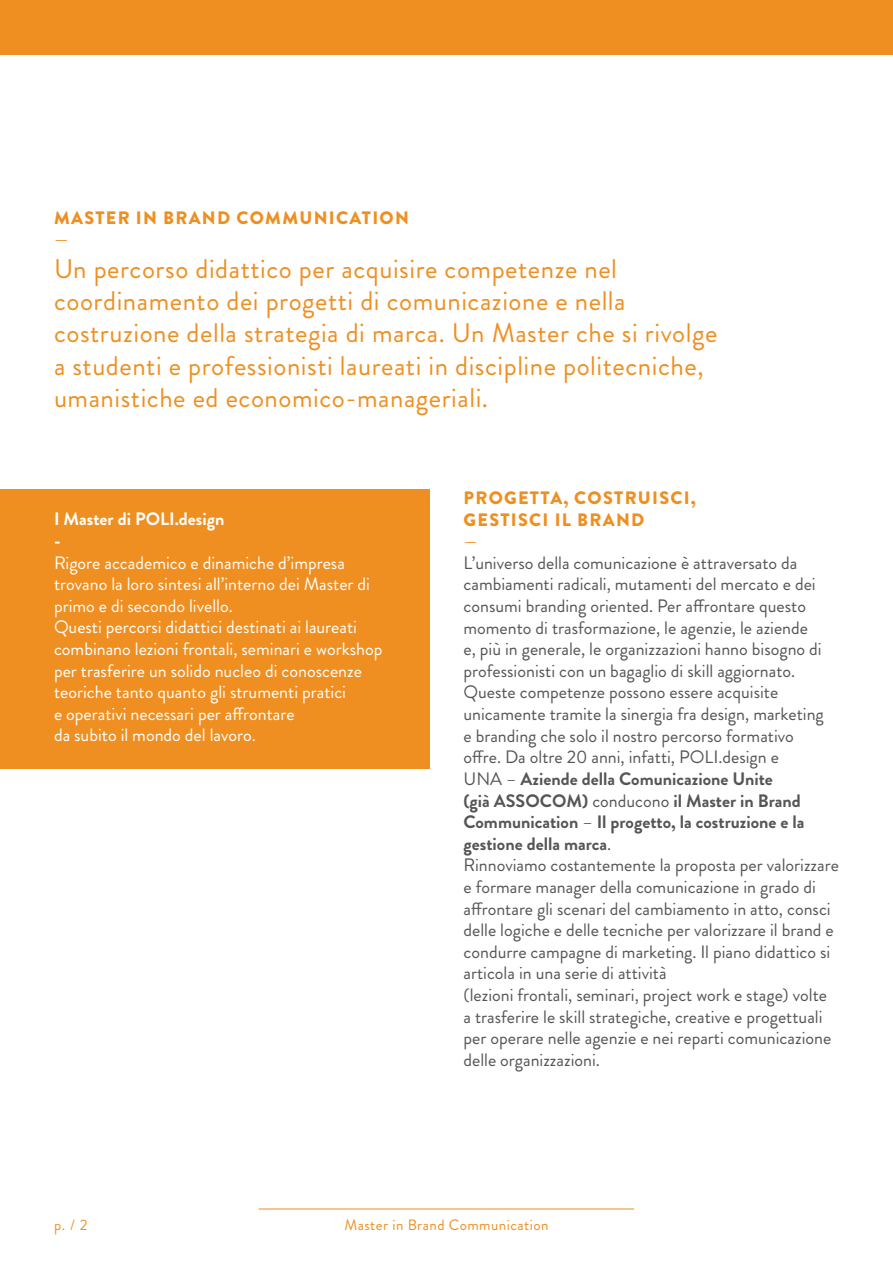
<style>
.page{position:relative;width:893px;height:1263px;background:#fff}
.page>*{position:absolute;margin:0;border:0;box-sizing:border-box;transform-origin:0 0}
.t1{font:27px/32.4px "Brandon Grotesque";letter-spacing:.02em;color:#ef8f21}
.t2{font:18px/21.6px "Brandon Grotesque";color:#545557}
.t3{font:18px/21.6px "Brandon Grotesque";color:#fff}
.t4{font:900 18px "Brandon Grotesque";letter-spacing:.07em;color:#ef8f21}
.t5{font:700 18px "Brandon Grotesque";color:#fff}
.t6{font:18px "Brandon Grotesque";color:#ef8f21}
.t7{font:15px "Brandon Grotesque";letter-spacing:.03em;color:#ef8f21}
.s1{font-weight:700}
</style>
<div class="page">
<div style="left:0;top:0;width:893px;height:54px;background:#ef8f21"></div>
<div style="left:0;top:490px;width:429px;height:279px;background:#ef8f21"></div>
<hr style="left:259px;top:1208px;width:375px;height:1px;background:#ef8f21">
<p class="t4" style="left:54px;top:205px;width:356px">MASTER IN BRAND COMMUNICATION</p>
<p class="t6" style="left:54px;top:227px;width:16px">—</p>
<p class="t1" style="left:54px;top:253px;width:665px">Un percorso didattico per acquisire competenze nel coordinamento dei progetti di comunicazione e nella costruzione della strategia di marca. Un Master che si rivolge a studenti e professionisti laureati in discipline politecniche, umanistiche ed economico-manageriali.</p>
<p class="t5" style="left:54px;top:507px;width:172px">I Master di POLI.design</p>
<p class="t5" style="left:54px;top:528px;width:8px">-</p>
<p class="t3" style="left:54px;top:552px;width:292px">Rigore accademico e dinamiche d’impresa</p>
<p class="t3" style="left:54px;top:573px;width:318px">trovano la loro sintesi all’interno dei Master di primo e di secondo livello.</p>
<p class="t3" style="left:54px;top:617px;width:330px">Questi percorsi didattici destinati ai laureati combinano lezioni frontali, seminari e workshop per trasferire un solido nucleo di conoscenze teoriche tanto quanto gli strumenti pratici</p>
<p class="t3" style="left:54px;top:703px;width:242px">e operativi necessari per affrontare</p>
<p class="t3" style="left:54px;top:725px;width:203px">da subito il mondo del lavoro.</p>
<p class="t4" style="left:464px;top:485px;width:234px">PROGETTA, COSTRUISCI,</p>
<p class="t4" style="left:464px;top:507px;width:182px">GESTISCI IL BRAND</p>
<p class="t6" style="left:463px;top:529px;width:16px">—</p>
<p class="t2" style="left:463px;top:552px;width:360px">L’universo della comunicazione è attraversato da cambiamenti radicali, mutamenti del mercato e dei consumi branding oriented. Per affrontare questo momento di trasformazione, le agenzie, le aziende e, più in generale, le organizzazioni hanno bisogno di professionisti con un bagaglio di skill aggiornato.</p>
<p class="t2" style="left:463px;top:682px;width:362px">Queste competenze possono essere acquisite unicamente tramite la sinergia fra design, marketing e branding che solo il nostro percorso formativo offre. Da oltre 20 anni, infatti, POLI.design e<br>UNA – <span class="s1">Aziende della Comunicazione Unite<br>(già ASSOCOM)</span> conducono <span class="s1">il Master in Brand Communication</span> – <span class="s1">Il progetto, la costruzione e la gestione della marca</span>.</p>
<p class="t2" style="left:463px;top:854px;width:377px">Rinnoviamo costantemente la proposta per valorizzare e formare manager della comunicazione in grado di affrontare gli scenari del cambiamento in atto, consci delle logiche e delle tecniche per valorizzare il brand e condurre campagne di marketing. Il piano didattico si articola in una serie di attività</p>
<p class="t2" style="left:463px;top:984px;width:369px">(lezioni frontali, seminari, project work e stage) volte a trasferire le skill strategiche, creative e progettuali per operare nelle agenzie e nei reparti comunicazione delle organizzazioni.</p>
<p class="t7" style="left:54px;top:1214px;width:35px">p. / 2</p>
<p class="t7" style="left:344px;top:1214px;width:206px">Master in Brand Communication</p>
</div>
